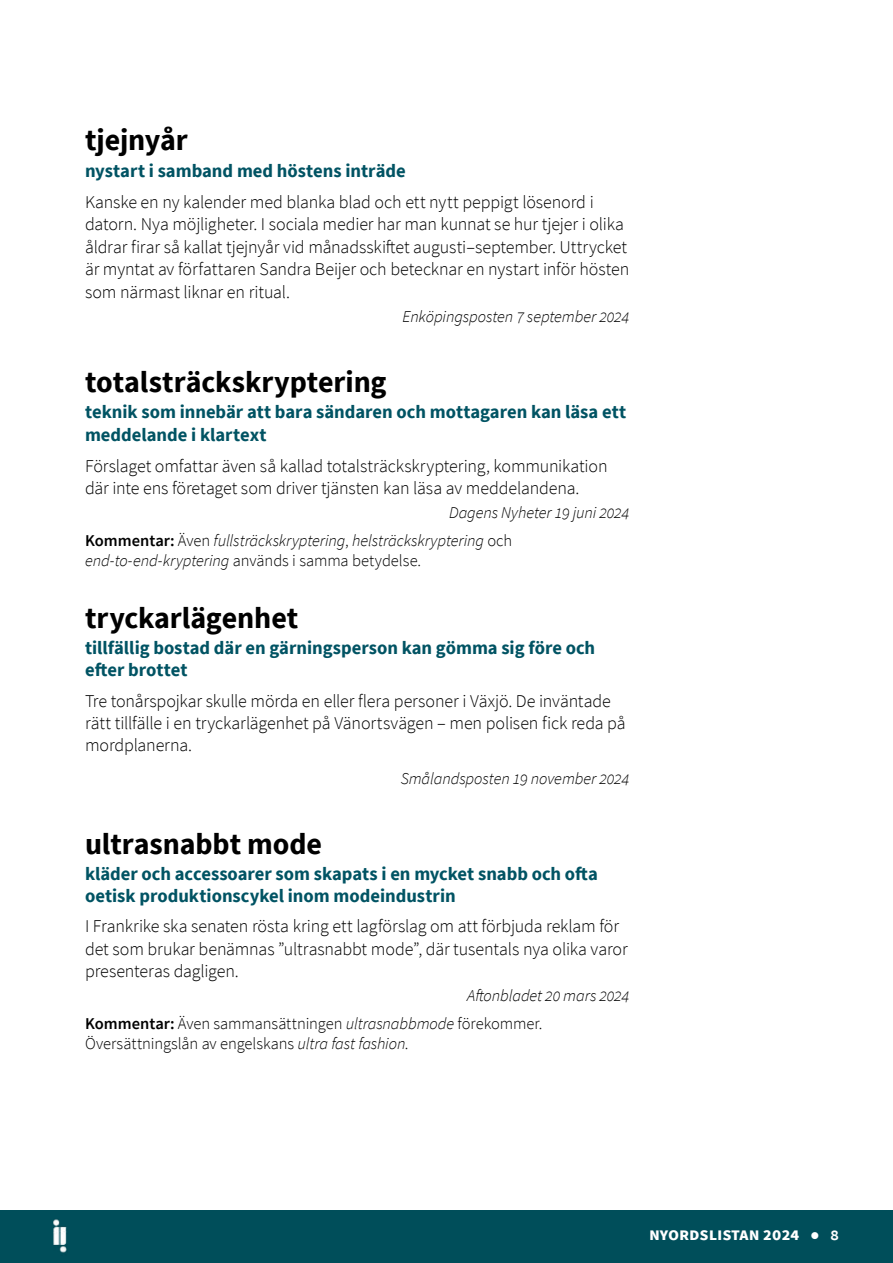
<style>
.page{position:relative;width:893px;height:1263px;background:#fff}
.page>*{position:absolute;margin:0;border:0;box-sizing:border-box;transform-origin:0 0}
.Rubrik_2{font:700 30px "Source Sans Pro";letter-spacing:-.005em;color:#000}
.Fakta_bröd_-_fet__definition{font:700 18.6px/21.9px "Source Sans Pro";color:#005363}
.Citat{font:300 18px/22.5px "Source Sans Pro";letter-spacing:-.01em;color:#000}
.t1{font:700 18px "Source Sans Pro";color:#fff}
.Fakta_bröd_-_kommentar{font:italic 300 16.5px/19.8px "Source Sans Pro";letter-spacing:-.005em;color:#000}
.Citatkälla{font:italic 300 16.5px "Source Sans Pro";letter-spacing:-.005em;color:#000}
.Fakta_bröd_-_kommentar-2{font:300 16.5px/19.8px "Source Sans Pro";letter-spacing:-.005em;color:#000}
.s1{font-weight:600;font-style:normal}
.s2{font-style:normal}
.s3{font-weight:600}
.s4{font-style:italic}
</style>
<div class="page">
<div style="left:0;top:1210px;width:893px;height:53px;background:#004e5a"></div>
<img style="left:53px;top:1219px;width:14px;height:34px">
<h2 class="Rubrik_2" style="left:85px;top:120px;width:104px">tjejnyår</h2>
<p class="Fakta_bröd_-_fet__definition" style="left:85px;top:159px;width:322px">nystart i samband med höstens inträde</p>
<p class="Citat" style="left:85px;top:191px;width:546px">Kanske en ny kalender med blanka blad och ett nytt peppigt lösenord i datorn. Nya möjligheter. I sociala medier har man kunnat se hur tjejer i olika åldrar firar så kallat tjejnyår vid månadsskiftet augusti–september. Uttrycket är myntat av författaren Sandra Beijer och betecknar en nystart inför hösten som närmast liknar en ritual.</p>
<p class="Citatkälla" style="left:403px;top:306px;width:228px">Enköpingsposten 7 september 2024</p>
<h2 class="Rubrik_2" style="left:85px;top:361px;width:303px">totalsträckskryptering</h2>
<p class="Fakta_bröd_-_fet__definition" style="left:85px;top:401px;width:543px;line-height:22.5px">teknik som innebär att bara sändaren och mottagaren kan läsa ett meddelande i klartext</p>
<p class="Citat" style="left:85px;top:455px;width:524px">Förslaget omfattar även så kallad totalsträckskryptering, kommunikation där inte ens företaget som driver tjänsten kan läsa av meddelandena.</p>
<p class="Citatkälla" style="left:449px;top:502px;width:182px">Dagens Nyheter 19 juni 2024</p>
<p class="Fakta_bröd_-_kommentar" style="left:85px;top:531px;width:429px"><span class="s1">Kommentar:</span> <span class="s2">Även</span> fullsträckskryptering<span class="s2">,</span> helsträckskryptering <span class="s2">och </span>end-to-end-kryptering <span class="s2">används i samma betydelse.</span></p>
<h2 class="Rubrik_2" style="left:85px;top:597px;width:215px">tryckarlägenhet</h2>
<p class="Fakta_bröd_-_fet__definition" style="left:85px;top:636px;width:512px">tillfällig bostad där en gärningsperson kan gömma sig före och efter brottet</p>
<p class="Citat" style="left:85px;top:689px;width:542px">Tre tonårspojkar skulle mörda en eller flera personer i Växjö. De inväntade rätt tillfälle i en tryckarlägenhet på Vänortsvägen – men polisen fick reda på mordplanerna.</p>
<p class="Citatkälla" style="left:401px;top:768px;width:230px">Smålandsposten 19 november 2024</p>
<h2 class="Rubrik_2" style="left:85px;top:823px;width:239px">ultrasnabbt mode</h2>
<p class="Fakta_bröd_-_fet__definition" style="left:85px;top:862px;width:514px">kläder och accessoarer som skapats i en mycket snabb och ofta oetisk produktionscykel inom modeindustrin</p>
<p class="Citat" style="left:85px;top:915px;width:544px">I Frankrike ska senaten rösta kring ett lagförslag om att förbjuda reklam för det som brukar benämnas ”ultrasnabbt mode”, där tusentals nya olika varor presenteras dagligen.</p>
<p class="Citatkälla" style="left:467px;top:985px;width:164px">Aftonbladet 20 mars 2024</p>
<p class="Fakta_bröd_-_kommentar-2" style="left:85px;top:1014px;width:459px"><span class="s3">Kommentar:</span> Även sammansättningen <span class="s4">ultrasnabbmode</span> förekommer.<br>Översättningslån av engelskans <span class="s4">ultra fast fashion</span>.</p>
<p class="t1" style="left:649px;top:1222px;width:192px">nyordslistan 2024 ● <span class="s3">8</span></p>
</div>
